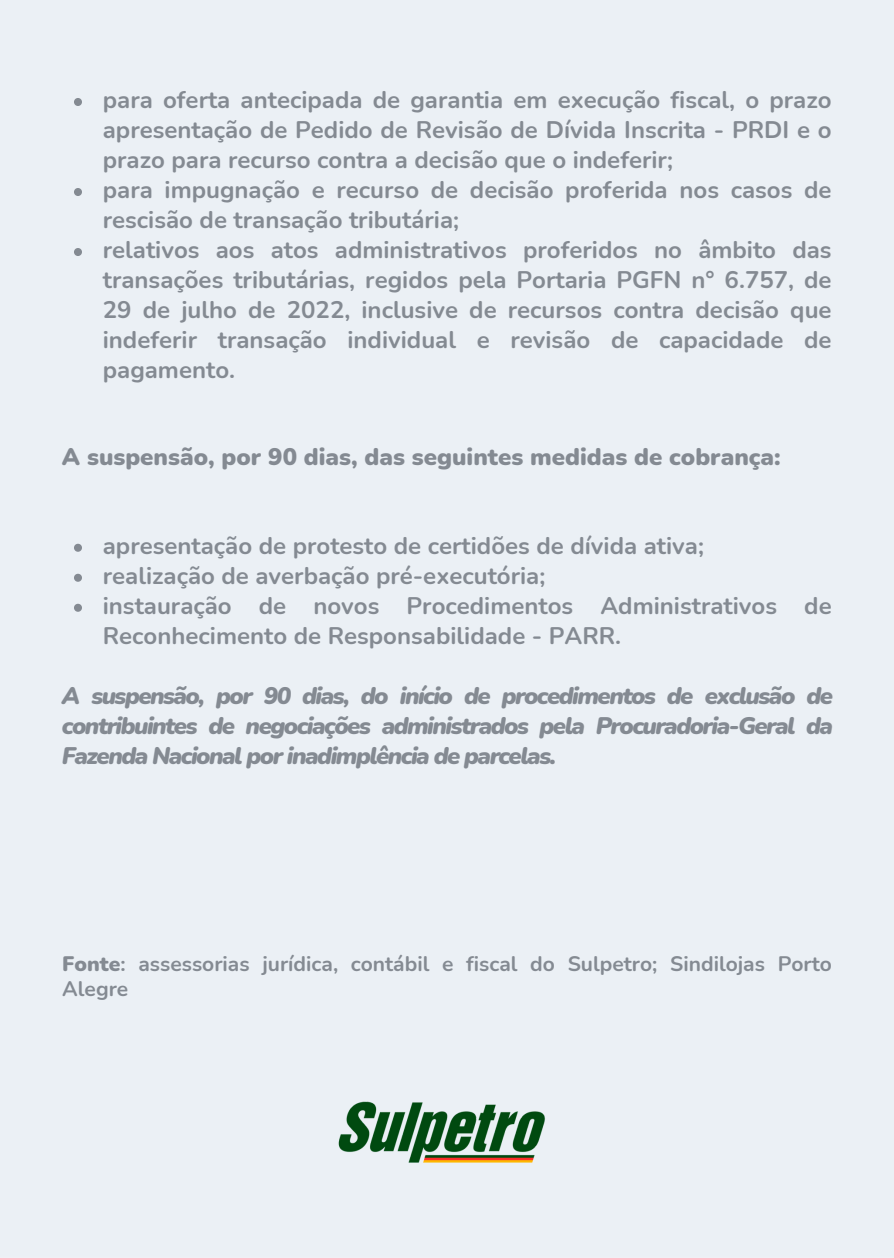
<style>
.page{position:relative;width:894px;height:1258px;background:#fff}
.page>*{position:absolute;margin:0;border:0;box-sizing:border-box;transform-origin:0 0}
.t1{font:700 24px/30px "Nunito";color:#848a92}
.t2{font:italic 900 24px/30px "Nunito";letter-spacing:-.065em;color:#848a92;text-align:justify}
.t3{font:900 24px "Nunito";color:#848a92}
.t4{font:700 21px/24.6px "Nunito";color:#848a92}
.s1{font-weight:900}
</style>
<div class="page">
<svg style="left:74px;top:544px;width:8px;height:8px"></svg>
<svg style="left:74px;top:574px;width:8px;height:8px"></svg>
<svg style="left:74px;top:604px;width:8px;height:8px"></svg>
<img style="left:329px;top:1093px;width:223px;height:76px">
<svg style="left:74px;top:98px;width:8px;height:8px"></svg>
<svg style="left:74px;top:188px;width:8px;height:8px"></svg>
<svg style="left:74px;top:248px;width:8px;height:8px"></svg>
<p class="t1" style="left:103px;top:85px;width:730px;text-align:justify">para oferta antecipada de garantia em execução fiscal, o prazo apresentação de Pedido de Revisão de Dívida Inscrita - PRDI e o prazo para recurso contra a decisão que o indeferir;</p>
<p class="t1" style="left:103px;top:175px;width:730px">para impugnação e recurso de decisão proferida nos casos de rescisão de transação tributária;</p>
<h1 class="t1" style="left:103px;top:235px;width:730px;text-align:justify">relativos aos atos administrativos proferidos no âmbito das transações tributárias, regidos pela Portaria PGFN n° 6.757, de 29 de julho de 2022, inclusive de recursos contra decisão que indeferir transação individual e revisão de capacidade de pagamento.</h1>
<p class="t3" style="left:62px;top:441px;width:720px">A suspensão, por 90 dias, das seguintes medidas de cobrança:</p>
<p class="t1" style="left:103px;top:531px;width:602px">apresentação de protesto de certidões de dívida ativa;</p>
<p class="t1" style="left:103px;top:561px;width:444px">realização de averbação pré-executória;</p>
<p class="t1" style="left:103px;top:591px;width:730px">instauração de novos Procedimentos Administrativos de<br>Reconhecimento de Responsabilidade - PARR.</p>
<h1 class="t2" style="left:62px;top:681px;width:772px">A suspensão, por 90 dias, do início de procedimentos de exclusão de contribuintes de negociações administrados pela Procuradoria-Geral da Fazenda Nacional por inadimplência de parcelas.</h1>
<p class="t4" style="left:62px;top:952px;width:771px"><span class="s1">Fonte</span>: assessorias jurídica, contábil e fiscal do Sulpetro; Sindilojas Porto<br>Alegre</p>
</div>
